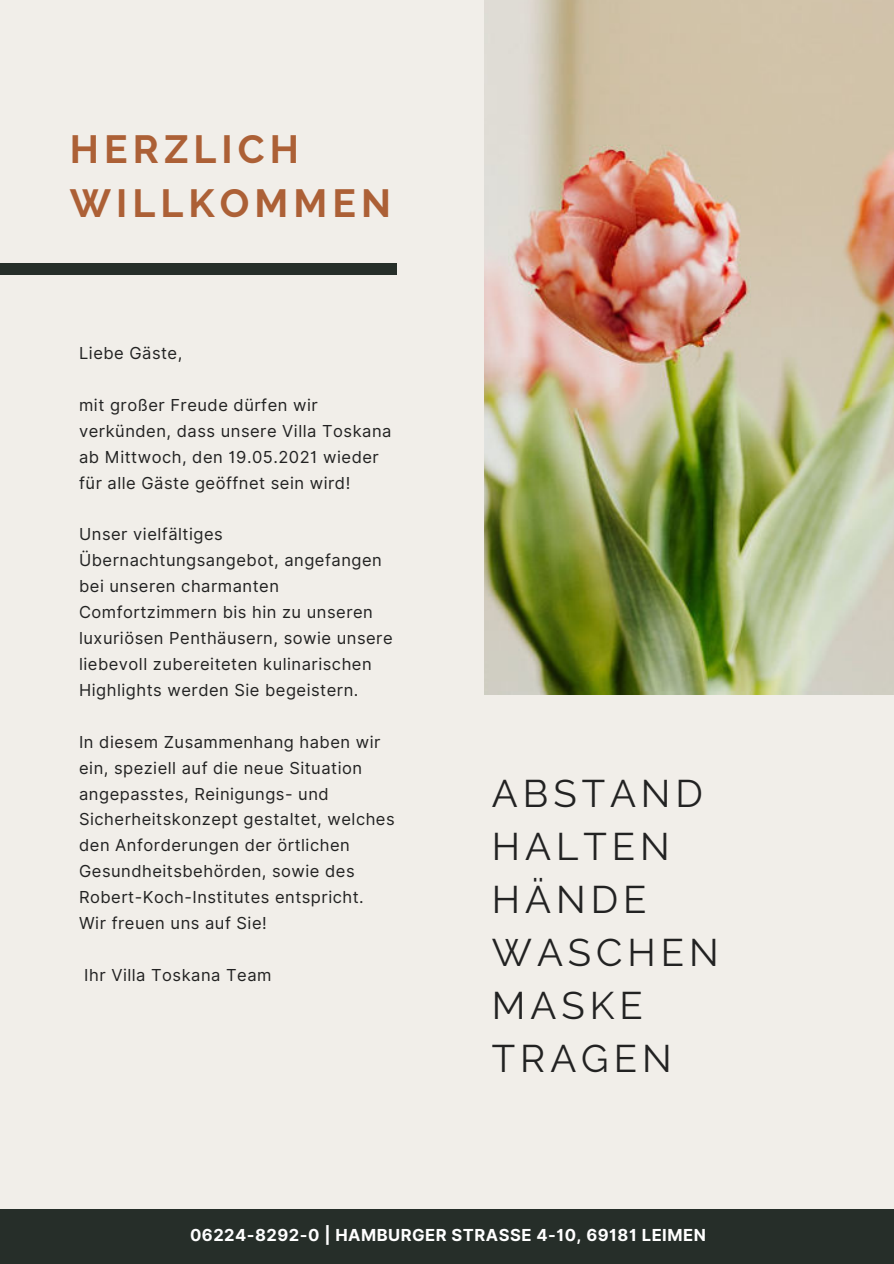
<style>
.page{position:relative;width:894px;height:1264px;background:#fff}
.page>*{position:absolute;margin:0;border:0;box-sizing:border-box;transform-origin:0 0}
.t1{font:700 39.15px "Raleway";letter-spacing:.13em;color:#ac6036}
.t2{font:38.4px/52.9px "Raleway";letter-spacing:.13em;color:#222}
.t3{font:16.5px/26px "Inter";letter-spacing:.03em;color:#222}
.t4{font:700 16.5px "Inter";letter-spacing:.03em;color:#fff}
</style>
<div class="page">
<div style="left:0;top:0;width:893px;height:1263px;background:#f1eee9"></div>
<img style="left:484px;top:0;width:409px;height:694px">
<div style="left:0;top:1209px;width:893px;height:54px;background:#262e29"></div>
<div style="left:0;top:263px;width:396px;height:11px;background:#262e29"></div>
<p class="t1" style="left:70px;top:126px;width:230px">HERZLICH</p>
<p class="t1" style="left:70px;top:181px;width:322px">WILLKOMMEN</p>
<p class="t3" style="left:79px;top:340px;width:105px">Liebe Gäste,</p>
<p class="t3" style="left:79px;top:392px;width:314px">mit großer Freude dürfen wir verkünden, dass unsere Villa Toskana ab Mittwoch, den 19.05.2021 wieder für alle Gäste geöffnet sein wird!</p>
<p class="t3" style="left:79px;top:521px;width:315px">Unser vielfältiges<br>Übernachtungsangebot, angefangen bei unseren charmanten<br>Comfortzimmern bis hin zu unseren luxuriösen Penthäusern, sowie unsere liebevoll zubereiteten kulinarischen<br>Highlights werden Sie begeistern.</p>
<p class="t3" style="left:79px;top:728px;width:317px">In diesem Zusammenhang haben wir ein, speziell auf die neue Situation angepasstes, Reinigungs- und Sicherheitskonzept gestaltet, welches den Anforderungen der örtlichen Gesundheitsbehörden, sowie des Robert-Koch-Institutes entspricht.</p>
<p class="t3" style="left:79px;top:910px;width:189px">Wir freuen uns auf Sie!</p>
<p class="t3" style="left:84px;top:961px;width:189px">Ihr Villa Toskana Team</p>
<p class="t2" style="left:492px;top:767px;width:212px">ABSTAND<br>HALTEN</p>
<p class="t2" style="left:492px;top:872px;width:228px">HÄNDE<br>WASCHEN</p>
<p class="t2" style="left:492px;top:978px;width:181px">MASKE<br>TRAGEN</p>
<p class="t4" style="left:190px;top:1225px;width:517px">06224-8292-0 | HAMBURGER STRASSE 4-10, 69181 LEIMEN</p>
</div>
